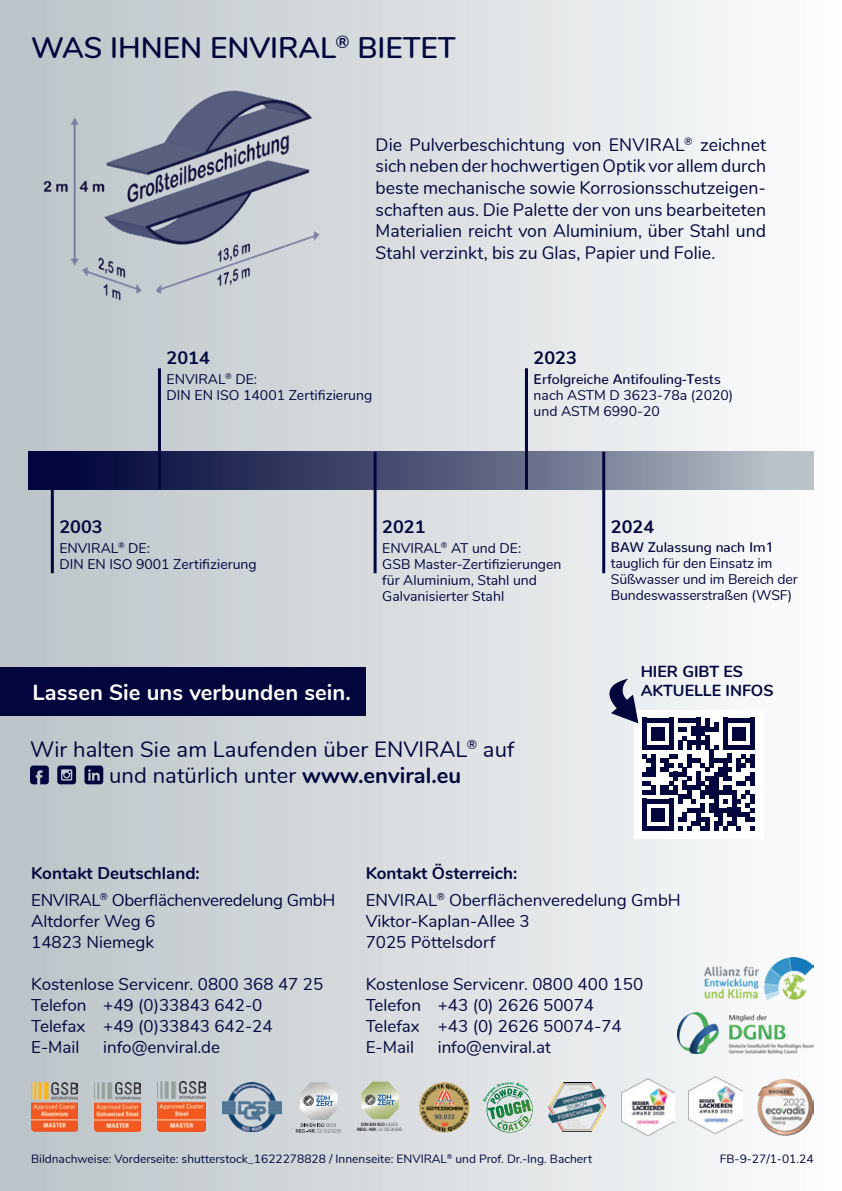
<style>
.page{position:relative;width:842px;height:1191px;background:#fff}
.page>*{position:absolute;margin:0;border:0;box-sizing:border-box;transform-origin:0 0}
.t1{font:600 29.6px "Nunito";color:#02063d}
.t2{font:22px/26.4px "Nunito";letter-spacing:.005em;color:#02063d}
.t3{font:700 22px "Nunito";letter-spacing:.005em;color:#fff}
.t4{font:18px/21.6px "Nunito";color:#02063d;text-align:justify}
.t5{font:700 18px "Nunito";color:#02063d}
.t6{font:17px/21px "Nunito";color:#02063d}
.t7{font:17px/26.8px "Nunito";letter-spacing:-.02em;color:#02063d}
.t8{font:700 16px/19.2px "Nunito";color:#02063d}
.t9{font:14px/16px "Nunito";color:#02063d}
.t10{font:500 14px "Nunito";color:#02063d}
.t11{font:12px "Nunito";color:#02063d}
.t12{font:700 4.6px/5.8px "Nexa";letter-spacing:.01em;color:#231f20;text-align:center}
.s1{font-weight:700}
.s2{font-weight:300}
</style>
<div class="page">
<div style="left:0;top:0;width:842px;height:1191px;background:linear-gradient(to right,#bac2c7,#fcfdfd)"></div>
<img style="left:31px;top:1082px;width:46px;height:49px">
<img style="left:94px;top:1082px;width:47px;height:49px">
<img style="left:222px;top:1082px;width:60px;height:49px">
<svg style="left:361px;top:1081px;width:38px;height:38px"></svg>
<svg style="left:483px;top:1082px;width:50px;height:50px"></svg>
<img style="left:548px;top:1082px;width:57px;height:49px">
<img style="left:621px;top:1078px;width:54px;height:57px">
<img style="left:689px;top:1076px;width:54px;height:57px">
<img style="left:704px;top:957px;width:110px;height:42px">
<img style="left:757px;top:1078px;width:57px;height:57px">
<svg style="left:30px;top:765px;width:19px;height:19px"></svg>
<svg style="left:57px;top:765px;width:19px;height:19px"></svg>
<svg style="left:84px;top:765px;width:19px;height:19px"></svg>
<img style="left:26px;top:90px;width:297px;height:212px">
<div style="left:0;top:667px;width:366px;height:49px;background:#02063d"></div>
<img style="left:677px;top:1012px;width:137px;height:41px">
<img style="left:157px;top:1081px;width:48px;height:51px">
<svg style="left:296px;top:1123px;width:45px;height:9px"></svg>
<img style="left:300px;top:1082px;width:38px;height:38px">
<svg style="left:303px;top:1095px;width:30px;height:11px"></svg>
<img style="left:419px;top:1082px;width:50px;height:50px;border-radius:25px">
<div style="left:28px;top:452px;width:786px;height:37px;background:linear-gradient(to right,#00002f,#b8bec6)"></div>
<hr style="left:51px;top:452px;width:3px;height:121px;background:#02063d">
<hr style="left:158px;top:368px;width:3px;height:121px;background:#02063d">
<hr style="left:374px;top:452px;width:3px;height:121px;background:#02063d">
<div style="left:634px;top:710px;width:130px;height:128px;background:#fff"></div>
<svg style="left:609px;top:678px;width:146px;height:152px"></svg>
<hr style="left:525px;top:368px;width:3px;height:121px;background:#02063d">
<hr style="left:602px;top:452px;width:3px;height:121px;background:#02063d">
<h1 class="t1" style="left:31px;top:26px;width:426px">WAS IHNEN ENVIRAL<sup>®</sup> BIETET</h1>
<p class="t5" style="left:167px;top:344px;width:45px">2014</p>
<p class="t4" style="left:376px;top:133px;width:392px">Die Pulverbeschichtung von ENVIRAL<sup>®</sup> zeichnet sich neben der hochwertigen Optik vor allem durch beste mechanische sowie Korrosionsschutzeigen&shy;schaften aus. Die Palette der von uns bearbeiteten Materialien reicht von Aluminium, über Stahl und Stahl verzinkt, bis zu Glas, Papier und Folie.</p>
<p class="t5" style="left:534px;top:344px;width:45px">2023</p>
<p class="t9" style="left:167px;top:370px;width:207px">ENVIRAL<sup>®</sup> DE:<br>DIN EN ISO 14001 Zertifizierung</p>
<p class="t10" style="left:534px;top:367px;width:189px">Erfolgreiche Antifouling-Tests</p>
<p class="t9" style="left:534px;top:386px;width:201px">nach ASTM D 3623-78a (2020) und ASTM 6990-20</p>
<p class="t5" style="left:59px;top:513px;width:45px">2003</p>
<p class="t9" style="left:59px;top:539px;width:199px">ENVIRAL<sup>®</sup> DE:<br>DIN EN ISO 9001 Zertifizierung</p>
<p class="t5" style="left:382px;top:513px;width:45px">2021</p>
<p class="t9" style="left:382px;top:539px;width:181px">ENVIRAL<sup>®</sup> AT und DE:<br>GSB Master-Zertifizierungen für Aluminium, Stahl und<br>Galvanisierter Stahl</p>
<p class="t3" style="left:33px;top:676px;width:320px">Lassen Sie uns verbunden sein.</p>
<p class="t5" style="left:611px;top:513px;width:45px">2024</p>
<p class="t10" style="left:611px;top:535px;width:164px">BAW Zulassung nach Im1</p>
<p class="t9" style="left:611px;top:554px;width:188px">tauglich für den Einsatz im<br>Süßwasser und im Bereich der<br>Bundeswasserstraßen (WSF)</p>
<p class="t8" style="left:641px;top:661px;width:134px">HIER GIBT ES<br>AKTUELLE INFOS</p>
<p class="t2" style="left:109px;top:734px;width:407px;text-indent:-79px">Wir halten Sie am Laufenden über ENVIRAL<sup>®</sup> auf und natürlich unter <span class="s1">www.enviral.eu</span></p>
<p class="t7" style="left:31px;top:858px;width:306px"><span class="s1">Kontakt Deutschland:<br></span>ENVIRAL<sup>®</sup> Oberflächenveredelung GmbH</p>
<p class="t6" style="left:31px;top:909px;width:126px">Altdorfer Weg 6<br>14823 Niemegk</p>
<p class="t6" style="left:31px;top:972px;width:294px">Kostenlose Servicenr. 0800 368 47 25<br>Telefon +49 (0)33843 642-0<br>Telefax +49 (0)33843 642-24<br>E-Mail</p>
<p class="t6" style="left:103px;top:1036px;width:118px">info@enviral.de</p>
<p class="t6" style="left:366px;top:858px;width:317px;line-height:26.8px"><span class="s1">Kontakt Österreich:<br></span>ENVIRAL<sup>®</sup> Oberflächenveredelung GmbH</p>
<p class="t6" style="left:366px;top:909px;width:166px">Viktor-Kaplan-Allee 3<br>7025 Pöttelsdorf</p>
<p class="t6" style="left:366px;top:972px;width:279px">Kostenlose Servicenr. 0800 400 150<br>Telefon +43 (0) 2626 50074<br>Telefax +43 (0) 2626 50074-74<br>E-Mail</p>
<p class="t6" style="left:438px;top:1036px;width:115px">info@enviral.at</p>
<p class="t12" style="left:357px;top:1121px;width:47px">DIN EN ISO <span class="s2">14001<br></span>REG.-NR. <span class="s2">U1 0113088</span></p>
<p class="t11" style="left:31px;top:1149px;width:562px">Bildnachweise: Vorderseite: shutterstock_1622278828 / Innenseite: ENVIRAL<sup>®</sup> und Prof. Dr.-Ing. Bachert</p>
<p class="t11" style="left:720px;top:1149px;width:95px">FB-9-27/1-01.24</p>
</div>
